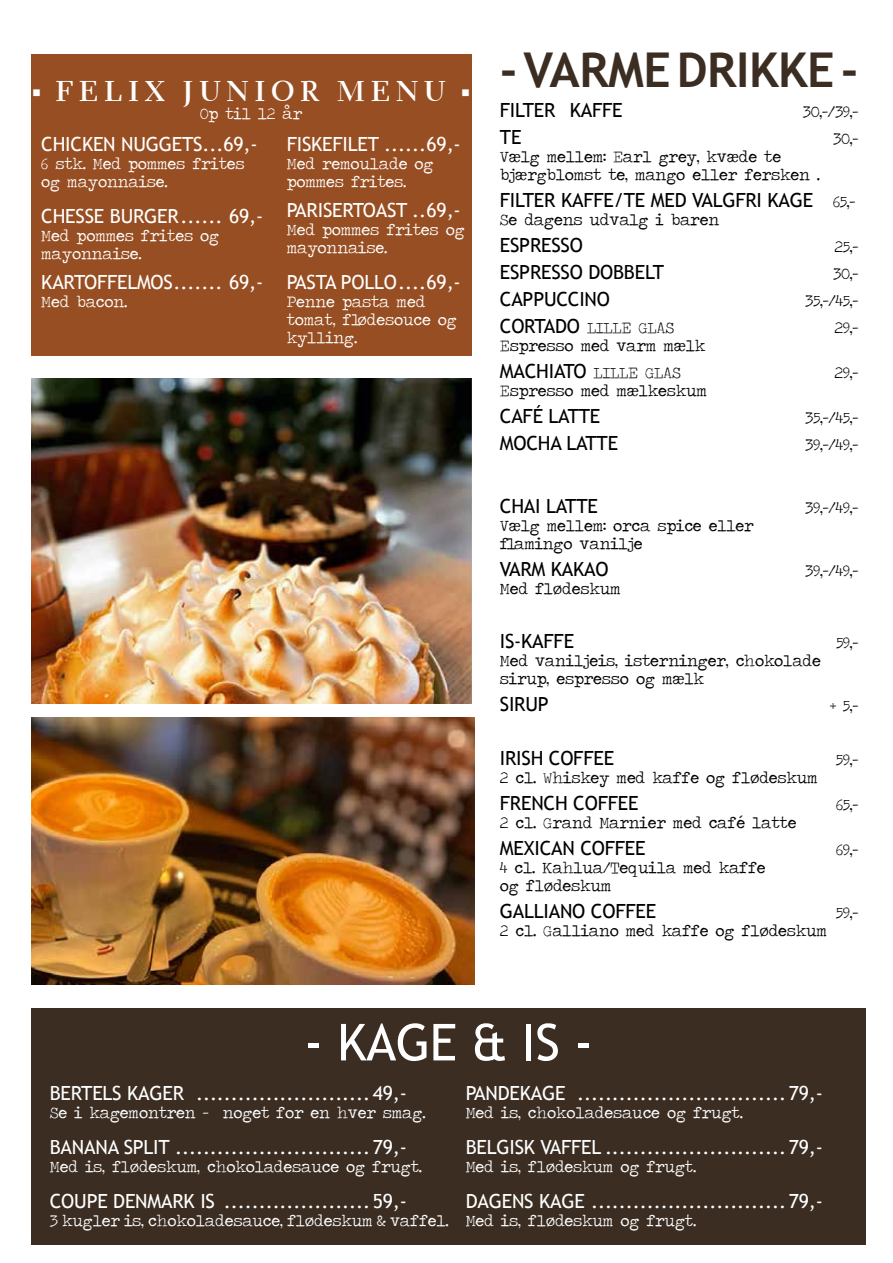
<style>
.page{position:relative;width:893px;height:1263px;background:#fff}
.page>*{position:absolute;margin:0;border:0;box-sizing:border-box;transform-origin:0 0}
.t1{font:51px "Trebuchet MS";letter-spacing:-.01em;color:#fff}
.t2{font:700 48px "Trebuchet MS";letter-spacing:-.01em;color:#3b2d22}
.t3{font:28.5px "Transitional 521 BT Bold A";letter-spacing:.2em;color:#fff}
.t4{font:19.5px "Trebuchet MS";letter-spacing:-.01em;color:#fff}
.t5{font:19.5px "Trebuchet MS";letter-spacing:-.01em;color:#000}
.t6{font:16.5px/18px "Traveling Typewriter";letter-spacing:-.01em;color:#000}
.t7{font:16.5px/18px "Traveling Typewriter";letter-spacing:-.01em;color:#fff}
.s1{font-family:"Traveling Typewriter";font-size:16.5px}
.s2{font-family:"Trebuchet MS";font-size:19.5px}
</style>
<div class="page">
<div style="left:32px;top:1008px;width:834px;height:236px;background:#3b2d22"></div>
<div style="left:32px;top:54px;width:440px;height:301px;background:#974e22"></div>
<img style="left:32px;top:378px;width:440px;height:325px">
<img style="left:32px;top:718px;width:442px;height:266px">
<h3 class="t3" style="left:32px;top:74px;width:441px">▪ FELIX JUNIOR MENU ▪</h3>
<p class="t7" style="left:200px;top:104px;width:104px">Op til 12 år</p>
<p class="t4" style="left:41px;top:133px;width:218px">CHICKEN NUGGETS...69,-</p>
<p class="t7" style="left:41px;top:155px;width:205px">6 stk. Med pommes frites og mayonnaise.</p>
<p class="t4" style="left:41px;top:205px;width:223px">CHESSE BURGER...... 69,-</p>
<p class="t7" style="left:41px;top:227px;width:179px">Med pommes frites og mayonnaise.</p>
<p class="t4" style="left:41px;top:271px;width:223px">KARTOFFELMOS....... 69,-</p>
<p class="t7" style="left:41px;top:293px;width:88px">Med bacon.</p>
<p class="t4" style="left:287px;top:133px;width:175px">FISKEFILET ......69,-</p>
<p class="t7" style="left:287px;top:155px;width:148px">Med remoulade og pommes frites.</p>
<p class="t4" style="left:287px;top:199px;width:175px">PARISERTOAST ..69,-</p>
<p class="t7" style="left:287px;top:221px;width:179px">Med pommes frites og mayonnaise.</p>
<p class="t4" style="left:287px;top:271px;width:175px">PASTA POLLO....69,-</p>
<p class="t7" style="left:287px;top:293px;width:172px">Penne pasta med tomat, flødesouce og kylling.</p>
<h2 class="t2" style="left:500px;top:40px;width:360px">- VARME DRIKKE -</h2>
<p class="t5" style="left:500px;top:99px;width:124px">FILTER KAFFE</p>
<p class="t6" style="left:803px;top:103px;width:57px">30,-/39,-</p>
<p class="t5" style="left:500px;top:126px;width:23px">TE</p>
<p class="t6" style="left:833px;top:130px;width:27px">30,-</p>
<p class="t6" style="left:500px;top:148px;width:322px">Vælg mellem: Earl grey, kvæde te bjærgblomst te, mango eller fersken .</p>
<p class="t5" style="left:500px;top:189px;width:357px">FILTER KAFFE/TE MED VALGFRI KAGE <span class="s1">65,-</span></p>
<p class="t6" style="left:500px;top:211px;width:221px">Se dagens udvalg i baren</p>
<p class="t5" style="left:500px;top:234px;width:85px">ESPRESSO</p>
<p class="t6" style="left:834px;top:238px;width:25px">25,-</p>
<p class="t5" style="left:500px;top:261px;width:166px">ESPRESSO DOBBELT</p>
<p class="t6" style="left:833px;top:265px;width:27px">30,-</p>
<p class="t5" style="left:500px;top:288px;width:112px">CAPPUCCINO</p>
<p class="t6" style="left:805px;top:292px;width:55px">35,-/45,-</p>
<p class="t6" style="left:500px;top:319px;width:176px"><span class="s2">CORTADO</span> LILLE GLAS</p>
<p class="t6" style="left:834px;top:319px;width:25px">29,-</p>
<p class="t6" style="left:500px;top:332px;width:207px;line-height:27px">Espresso med varm mælk<br><span class="s2">MACHIATO</span> LILLE GLAS</p>
<p class="t6" style="left:834px;top:364px;width:25px">29,-</p>
<p class="t6" style="left:500px;top:382px;width:209px">Espresso med mælkeskum</p>
<p class="t5" style="left:500px;top:405px;width:102px">CAFÉ LATTE</p>
<p class="t6" style="left:805px;top:409px;width:55px">35,-/45,-</p>
<p class="t5" style="left:500px;top:432px;width:120px">MOCHA LATTE</p>
<p class="t6" style="left:805px;top:436px;width:55px">39,-/49,-</p>
<p class="t5" style="left:500px;top:495px;width:100px">CHAI LATTE</p>
<p class="t6" style="left:805px;top:499px;width:55px">39,-/49,-</p>
<p class="t6" style="left:500px;top:517px;width:255px">Vælg mellem: orca spice eller flamingo vanilje</p>
<p class="t5" style="left:500px;top:558px;width:110px">VARM KAKAO</p>
<p class="t6" style="left:805px;top:562px;width:55px">39,-/49,-</p>
<p class="t6" style="left:500px;top:580px;width:122px">Med flødeskum</p>
<p class="t5" style="left:500px;top:630px;width:76px">IS-KAFFE</p>
<p class="t6" style="left:836px;top:634px;width:24px">59,-</p>
<p class="t6" style="left:500px;top:652px;width:323px">Med vaniljeis, isterninger, chokolade sirup, espresso og mælk</p>
<p class="t5" style="left:500px;top:693px;width:50px">SIRUP</p>
<p class="t6" style="left:830px;top:697px;width:30px">+ 5,-</p>
<p class="t5" style="left:500px;top:747px;width:116px">IRISH COFFEE</p>
<p class="t6" style="left:836px;top:751px;width:24px">59,-</p>
<p class="t6" style="left:500px;top:769px;width:319px">2 cl. Whiskey med kaffe og flødeskum</p>
<p class="t5" style="left:500px;top:792px;width:140px">FRENCH COFFEE</p>
<p class="t6" style="left:836px;top:796px;width:24px">65,-</p>
<p class="t6" style="left:500px;top:814px;width:298px">2 cl. Grand Marnier med café latte</p>
<p class="t5" style="left:500px;top:837px;width:147px">MEXICAN COFFEE</p>
<p class="t6" style="left:836px;top:841px;width:24px">69,-</p>
<p class="t6" style="left:500px;top:859px;width:267px">4 cl. Kahlua/Tequila med kaffe og flødeskum</p>
<p class="t5" style="left:500px;top:900px;width:158px">GALLIANO COFFEE</p>
<p class="t6" style="left:836px;top:904px;width:24px">59,-</p>
<p class="t6" style="left:500px;top:922px;width:329px">2 cl. Galliano med kaffe og flødeskum</p>
<h1 class="t1" style="left:304px;top:1012px;width:290px">- KAGE &amp; IS -</h1>
<p class="t4" style="left:50px;top:1081px;width:359px">BERTELS KAGER .........................49,-</p>
<p class="t7" style="left:50px;top:1103px;width:377px">Se i kagemontren - noget for en hver smag.</p>
<p class="t4" style="left:50px;top:1135px;width:359px">BANANA SPLIT ............................79,-</p>
<p class="t7" style="left:50px;top:1157px;width:374px">Med is, flødeskum, chokoladesauce og frugt.</p>
<p class="t4" style="left:50px;top:1189px;width:359px">COUPE DENMARK IS .....................59,-</p>
<p class="t7" style="left:50px;top:1211px;width:400px">3 kugler is, chokoladesauce, flødeskum &amp; vaffel.</p>
<p class="t4" style="left:466px;top:1081px;width:359px">PANDEKAGE ..............................79,-</p>
<p class="t7" style="left:466px;top:1103px;width:279px">Med is, chokoladesauce og frugt.</p>
<p class="t4" style="left:466px;top:1135px;width:359px">BELGISK VAFFEL ..........................79,-</p>
<p class="t7" style="left:466px;top:1157px;width:232px">Med is, flødeskum og frugt.</p>
<p class="t4" style="left:466px;top:1189px;width:359px">DAGENS KAGE ............................79,-</p>
<p class="t7" style="left:466px;top:1211px;width:232px">Med is, flødeskum og frugt.</p>
</div>
